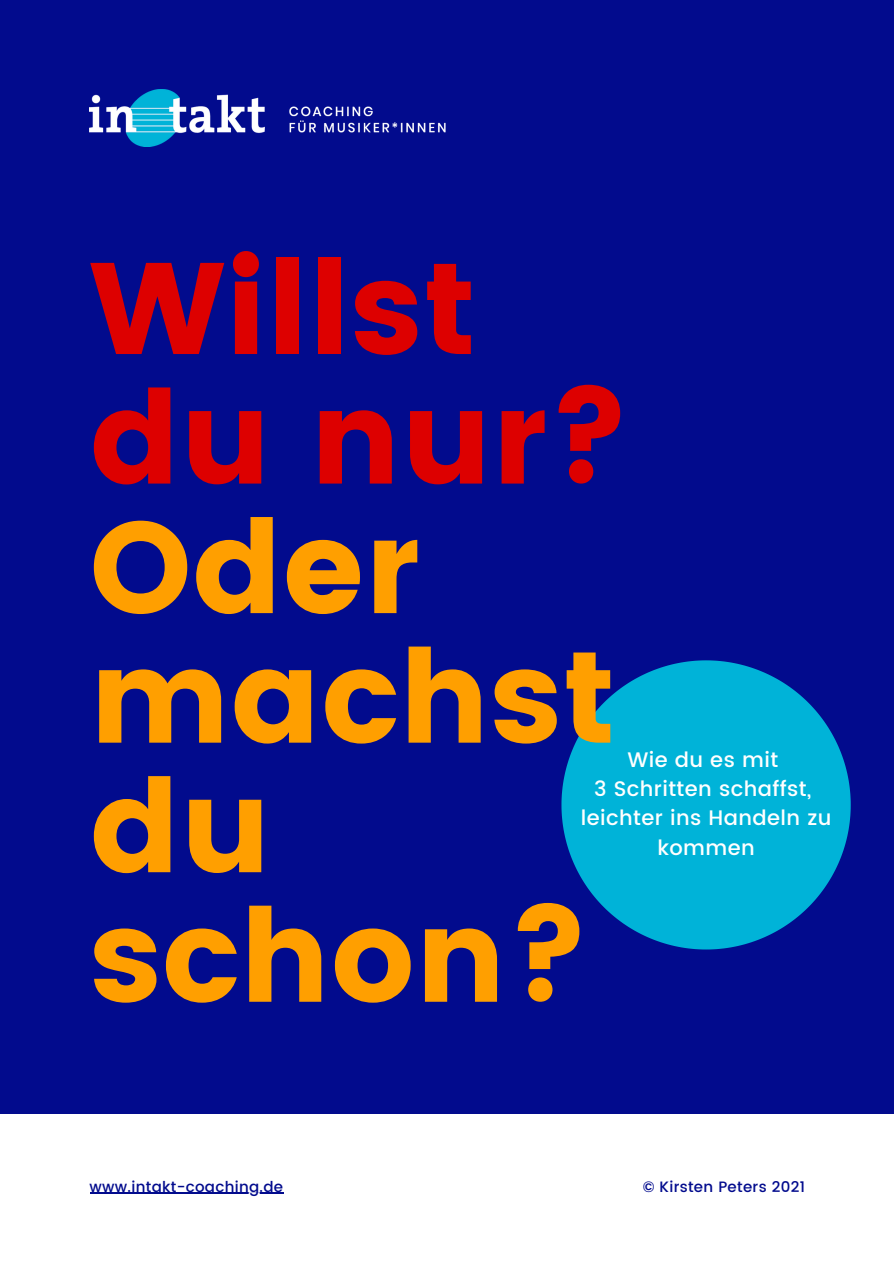
<style>
.page{position:relative;width:894px;height:1264px;background:#fff}
.page>*{position:absolute;margin:0;border:0;box-sizing:border-box;transform-origin:0 0}
.t1{font:129.75px/129.4px "Poppins";color:#ff9f00}
.t2{font:129.75px "Poppins";color:#d00}
.t3{font:500 21px/29.2px "Poppins";letter-spacing:.02em;color:#fff;text-align:center}
.t4{font:500 15px "Poppins";letter-spacing:.02em;color:#020b8d}
</style>
<div class="page">
<div style="left:0;top:0;width:893px;height:1263px;background:#020b8d"></div>
<div style="left:0;top:1113px;width:893px;height:150px;background:#fff"></div>
<img style="left:89px;top:89px;width:357px;height:58px">
<hr style="left:90px;top:1192px;width:193px;height:1px;background:#020b8d">
<svg style="left:561px;top:660px;width:289px;height:289px;fill:#00b3d8"></svg>
<p class="t2" style="left:89px;top:233px;width:388px">Willst</p>
<p class="t2" style="left:89px;top:363px;width:543px">du nur?</p>
<p class="t1" style="left:89px;top:503px;width:527px">Oder machst</p>
<p class="t1" style="left:89px;top:762px;width:183px">du</p>
<p class="t1" style="left:89px;top:892px;width:502px">schon?</p>
<p class="t3" style="left:627px;top:744px;width:152px">Wie du es mit</p>
<p class="t3" style="left:594px;top:774px;width:219px">3 Schritten schaffst,</p>
<p class="t3" style="left:580px;top:803px;width:252px">leichter ins Handeln zu kommen</p>
<p class="t4" style="left:90px;top:1177px;width:195px">www.intakt-coaching.de</p>
<p class="t4" style="left:642px;top:1177px;width:164px">© Kirsten Peters 2021</p>
</div>
